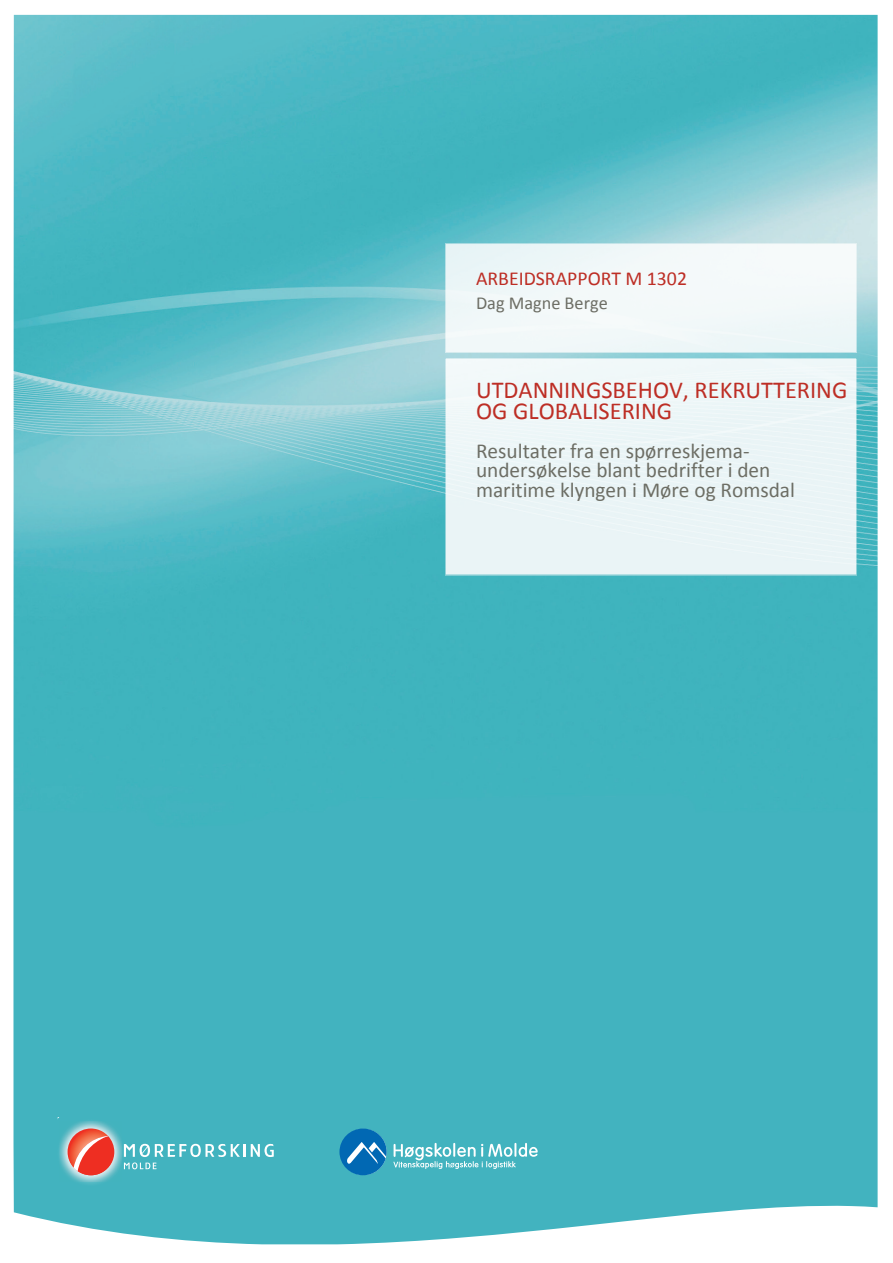
<style>
.page{position:relative;width:893px;height:1263px;background:#fff}
.page>*{position:absolute;margin:0;border:0;box-sizing:border-box;transform-origin:0 0}
.t1{font:24.45px/20.7px "Calibri";color:#bd2e25}
.t2{font:21.3px/20px "Calibri";color:#6d6e65}
.t3{font:19.8px "Calibri";color:#bd2e25}
.t4{font:18.3px "Calibri";color:#6d6e65}
</style>
<div class="page">
<img style="left:13px;top:15px;width:865px;height:1229px">
<div style="left:446px;top:244px;width:411px;height:109px;background:#f2f8f9"></div>
<div style="left:446px;top:359px;width:411px;height:216px;background:#eaf4f6"></div>
<div style="left:45px;top:1101px;width:102px;height:102px;background:#42b3bf;border-radius:50%"></div>
<div style="left:57px;top:1118px;width:68px;height:69px;background:#fff;opacity:.75"></div>
<svg style="left:68px;top:1128px;width:46px;height:47px;background:#e16e62"></svg>
<svg style="left:124px;top:1144px;width:150px;height:25px"></svg>
<svg style="left:339px;top:1128px;width:48px;height:47px;background:#2988bd"></svg>
<svg style="left:393px;top:1143px;width:145px;height:26px;background:#74c7cf"></svg>
<p class="t3" style="left:476px;top:265px;width:213px">ARBEIDSRAPPORT M 1302</p>
<p class="t4" style="left:476px;top:292px;width:133px">Dag Magne Berge</p>
<p class="t1" style="left:476px;top:379px;width:373px">UTDANNINGSBEHOV, REKRUTTERING<br>OG GLOBALISERING</p>
<p class="t2" style="left:476px;top:439px;width:321px">Resultater fra en spørreskjema&shy;undersøkelse blant bedrifter i den maritime klyngen i Møre og Romsdal</p>
</div>
